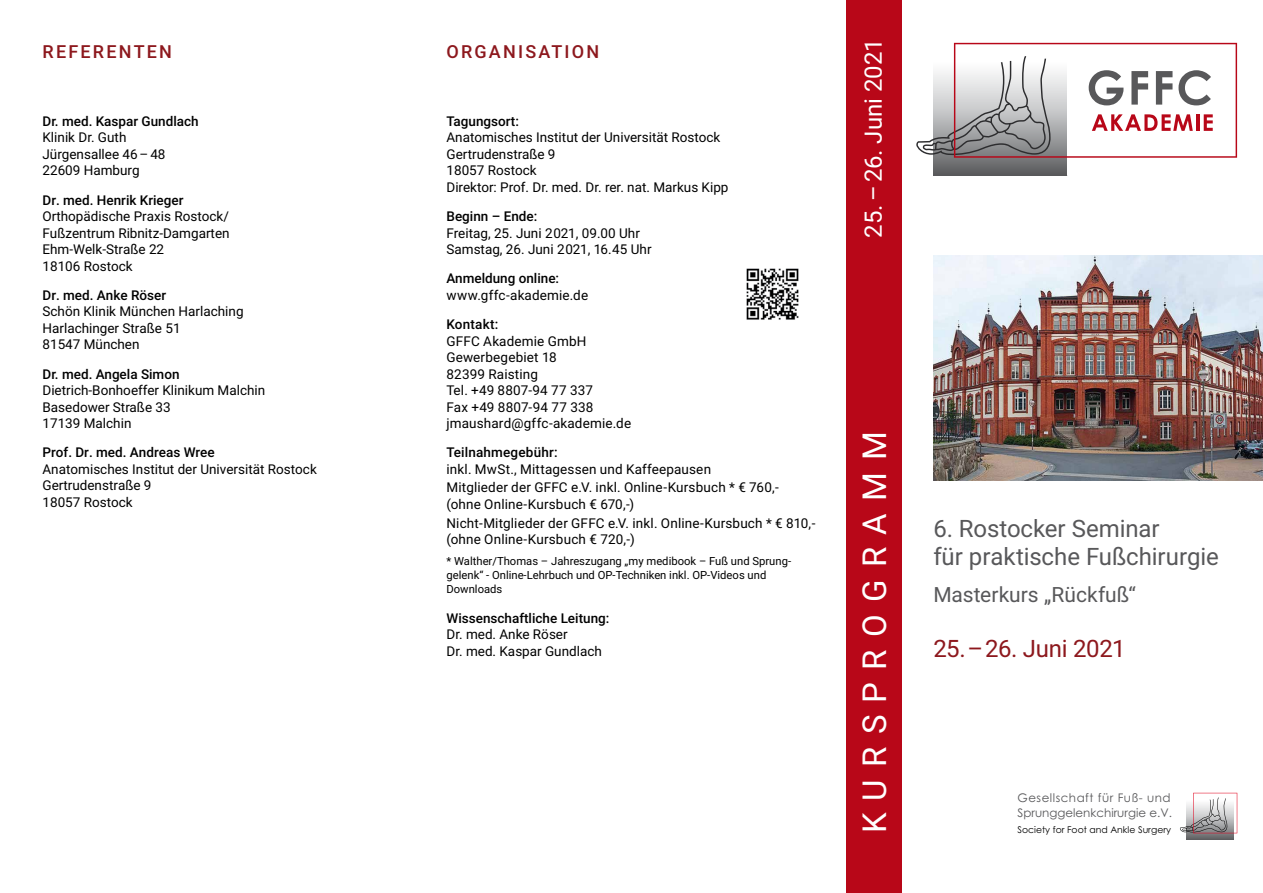
<style>
.page{position:relative;width:1263px;height:893px;background:#fff}
.page>*{position:absolute;margin:0;border:0;box-sizing:border-box;transform-origin:0 0}
.t1{font:33px "Roboto";letter-spacing:.37em;color:#fff}
.t2{font:24px/28.5px "Roboto";letter-spacing:-.005em;color:#58585a}
.t3{font:24px "Roboto";letter-spacing:-.02em;color:#8d181d}
.t4{font:24px "Roboto";letter-spacing:-.01em;color:#fff}
.t5{font:21px "Roboto";color:#58585a}
.t6{font:500 18px "Roboto";letter-spacing:.125em;color:#8d181d}
.t7{font:13.5px/16.5px "Roboto";color:#000}
.t8{font:500 13.5px "Roboto";color:#000}
.t9{font:11.85px/15.5px "Century Gothic";color:#58585a}
.t10{font:11.25px/14.2px "Roboto";color:#000}
.t11{font:9.3px "Century Gothic";color:#000}
</style>
<div class="page">
<img style="left:746px;top:268px;width:53px;height:52px">
<img style="left:933px;top:255px;width:330px;height:225px">
<div style="left:1186px;top:792px;width:47px;height:48px;background:linear-gradient(to right,#6d6e70,#6d6e70)"></div>
<svg style="left:1180px;top:793px;width:57px;height:40px"></svg>
<svg style="left:954px;top:42px;width:113px;height:1px"></svg>
<hr style="left:934px;top:158px;width:133px;height:1px;background:#78797b">
<hr style="left:934px;top:159px;width:133px;height:1px;background:#767779">
<hr style="left:934px;top:160px;width:133px;height:1px;background:#747577">
<hr style="left:934px;top:161px;width:133px;height:1px;background:#727375">
<hr style="left:934px;top:162px;width:133px;height:1px;background:#707173">
<hr style="left:934px;top:163px;width:133px;height:1px;background:#6f6f71">
<hr style="left:934px;top:164px;width:133px;height:1px;background:#6d6e6f">
<hr style="left:934px;top:165px;width:133px;height:1px;background:#6b6c6e">
<hr style="left:934px;top:166px;width:133px;height:1px;background:#696a6c">
<hr style="left:934px;top:167px;width:133px;height:1px;background:#67686a">
<hr style="left:934px;top:168px;width:133px;height:1px;background:#656668">
<hr style="left:934px;top:169px;width:133px;height:1px;background:#636466">
<hr style="left:934px;top:170px;width:133px;height:1px;background:#616264">
<hr style="left:934px;top:171px;width:133px;height:1px;background:#606062">
<hr style="left:934px;top:172px;width:133px;height:1px;background:#5e5e60">
<hr style="left:934px;top:173px;width:133px;height:1px;background:#5c5c5e">
<hr style="left:934px;top:174px;width:133px;height:1px;background:#5a5a5c">
<hr style="left:934px;top:175px;width:133px;height:1px;background:#58585a">
<svg style="left:916px;top:43px;width:321px;height:115px"></svg>
<div style="left:846px;top:0;width:55px;height:893px;background:#b80718"></div>
<h3 class="t6" style="left:43px;top:39px;width:131px">REFERENTEN</h3>
<p class="t8" style="left:43px;top:112px;width:158px">Dr. med. Kaspar Gundlach</p>
<p class="t7" style="left:43px;top:129px;width:124px">Klinik Dr. Guth<br>Jürgensallee 46 – 48<br>22609 Hamburg</p>
<p class="t8" style="left:43px;top:190px;width:142px">Dr. med. Henrik Krieger</p>
<p class="t7" style="left:43px;top:207px;width:189px">Orthopädische Praxis Rostock/<br>Fußzentrum Ribnitz-Damgarten<br>Ehm-Welk-Straße 22<br>18106 Rostock</p>
<p class="t8" style="left:43px;top:286px;width:125px">Dr. med. Anke Röser</p>
<p class="t7" style="left:43px;top:303px;width:203px">Schön Klinik München Harlaching<br>Harlachinger Straße 51<br>81547 München</p>
<p class="t8" style="left:43px;top:364px;width:139px">Dr. med. Angela Simon</p>
<p class="t7" style="left:43px;top:381px;width:224px">Dietrich-Bonhoeffer Klinikum Malchin<br>Basedower Straße 33<br>17139 Malchin</p>
<p class="t8" style="left:43px;top:443px;width:174px">Prof. Dr. med. Andreas Wree</p>
<p class="t7" style="left:43px;top:460px;width:276px">Anatomisches Institut der Universität Rostock<br>Gertrudenstraße 9<br>18057 Rostock</p>
<h3 class="t6" style="left:446px;top:39px;width:154px">ORGANISATION</h3>
<p class="t8" style="left:446px;top:112px;width:74px">Tagungsort:</p>
<p class="t7" style="left:446px;top:129px;width:284px">Anatomisches Institut der Universität Rostock<br>Gertrudenstraße 9<br>18057 Rostock<br>Direktor: Prof. Dr. med. Dr. rer. nat. Markus Kipp</p>
<p class="t8" style="left:446px;top:207px;width:92px">Beginn – Ende:</p>
<p class="t7" style="left:446px;top:224px;width:207px">Freitag, 25. Juni 2021, 09.00 Uhr<br>Samstag, 26. Juni 2021, 16.45 Uhr</p>
<p class="t8" style="left:446px;top:269px;width:114px">Anmeldung online:</p>
<p class="t7" style="left:446px;top:286px;width:143px">www.gffc-akademie.de</p>
<p class="t8" style="left:446px;top:315px;width:54px">Kontakt:</p>
<p class="t7" style="left:446px;top:332px;width:186px">GFFC Akademie GmbH<br>Gewerbegebiet 18<br>82399 Raisting<br>Tel. +49 8807-94 77 337<br>Fax +49 8807-94 77 338 jmaushard@gffc-akademie.de</p>
<p class="t8" style="left:446px;top:443px;width:113px">Teilnahmegebühr:</p>
<p class="t7" style="left:446px;top:459px;width:334px;line-height:18.6px">inkl. MwSt., Mittagessen und Kaffeepausen<br>Mitglieder der GFFC e.V. inkl. Online-Kursbuch * € 760,-</p>
<p class="t7" style="left:446px;top:494px;width:370px;line-height:18.6px">(ohne Online-Kursbuch € 670,-)<br>Nicht-Mitglieder der GFFC e.V. inkl. Online-Kursbuch * € 810,-</p>
<p class="t7" style="left:446px;top:530px;width:190px">(ohne Online-Kursbuch € 720,-)</p>
<p class="t10" style="left:446px;top:553px;width:346px">* Walther/Thomas – Jahreszugang „my medibook – Fuß und Sprung&shy;gelenk“ - Online-Lehrbuch und OP-Techniken inkl. OP-Videos und<br>Downloads</p>
<p class="t8" style="left:446px;top:608px;width:164px">Wissenschaftliche Leitung:</p>
<p class="t7" style="left:446px;top:626px;width:157px">Dr. med. Anke Röser<br>Dr. med. Kaspar Gundlach</p>
<h2 class="t4" style="left:856px;top:238px;width:200px;rotate:-90deg">25. – 26. Juni 2021</h2>
<h1 class="t1" style="left:851px;top:833px;width:404px;rotate:-90deg">KURSPROGRAMM</h1>
<h2 class="t2" style="left:933px;top:513px;width:287px">6. Rostocker Seminar<br>für praktische Fußchirurgie</h2>
<h3 class="t5" style="left:933px;top:580px;width:204px">Masterkurs „Rückfuß“</h3>
<h2 class="t3" style="left:933px;top:632px;width:194px">25.– 26. Juni 2021</h2>
<p class="t9" style="left:1017px;top:790px;width:156px">Gesellschaft für Fuß- und<br>Sprunggelenkchirurgie e.V.</p>
<p class="t11" style="left:1017px;top:824px;width:155px">Society for Foot and Ankle Surgery</p>
</div>
